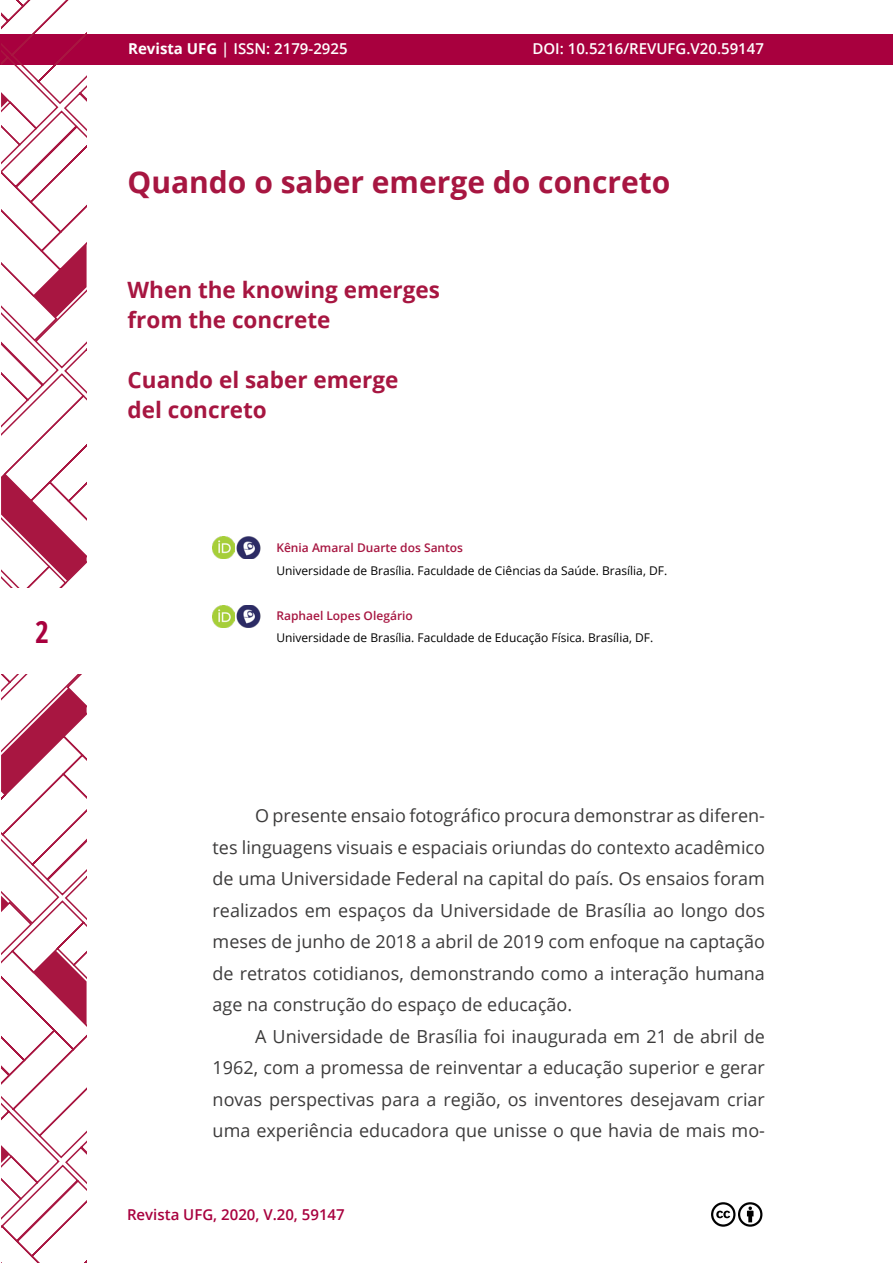
<style>
.page{position:relative;width:893px;height:1263px;background:#fff}
.page>*{position:absolute;margin:0;border:0;box-sizing:border-box;transform-origin:0 0}
.t1{font:700 30px "Open Sans";color:#a71641}
.t2{font:700 30px "Open Sans Condensed";color:#a8003e}
.t3{font:700 22.5px/30px "Open Sans";color:#a71641}
.t4{font:18px/31.5px "Open Sans";color:#3c3b3b;text-align:justify}
.t5{font:600 15px "Open Sans";color:#fff}
.t6{font:600 15px "Open Sans";color:#a8003e}
.t7{font:12px "Open Sans";color:#000}
.t8{font:600 12px "Open Sans";color:#a71641}
.s1{font-weight:700}
</style>
<div class="page">
<div style="left:0;top:34px;width:893px;height:30px;background:#a8003e"></div>
<svg style="left:711px;top:1202px;width:52px;height:25px"></svg>
<svg style="left:1px;top:0;width:86px;height:1263px"></svg>
<div style="left:0;top:589px;width:91px;height:85px;background:#fff"></div>
<img style="left:213px;top:605px;width:20px;height:22px">
<img style="left:233px;top:605px;width:28px;height:22px">
<img style="left:213px;top:537px;width:20px;height:22px">
<img style="left:233px;top:537px;width:28px;height:22px">
<h1 class="t2" style="left:35px;top:611px;width:15px">2</h1>
<p class="t5" style="left:128px;top:38px;width:221px"><span class="s1">Revista UFG</span> | ISSN: 2179-2925</p>
<p class="t5" style="left:532px;top:38px;width:233px">DOI: 10.5216/REVUFG.V20.59147</p>
<h1 class="t1" style="left:128px;top:161px;width:544px">Quando o saber emerge do concreto</h1>
<p class="t3" style="left:128px;top:274px;width:314px">When the knowing emerges from the concrete</p>
<p class="t3" style="left:128px;top:364px;width:272px">Cuando el saber emerge del concreto</p>
<p class="t8" style="left:276px;top:540px;width:188px">Kênia Amaral Duarte dos Santos</p>
<p class="t7" style="left:276px;top:562px;width:392px">Universidade de Brasília. Faculdade de Ciências da Saúde. Brasília, DF.</p>
<p class="t8" style="left:276px;top:607px;width:138px">Raphael Lopes Olegário</p>
<p class="t7" style="left:276px;top:630px;width:378px">Universidade de Brasília. Faculdade de Educação Física. Brasília, DF.</p>
<p class="t4" style="left:213px;top:799px;width:554px;text-indent:43px">O presente ensaio fotográfico procura demonstrar as diferen&shy;tes linguagens visuais e espaciais oriundas do contexto acadêmico de uma Universidade Federal na capital do país. Os ensaios foram realizados em espaços da Universidade de Brasília ao longo dos meses de junho de 2018 a abril de 2019 com enfoque na captação de retratos cotidianos, demonstrando como a interação humana age na construção do espaço de educação.</p>
<p class="t4" style="left:213px;top:1020px;width:554px;text-indent:43px">A Universidade de Brasília foi inaugurada em 21 de abril de 1962, com a promessa de reinventar a educação superior e gerar novas perspectivas para a região, os inventores desejavam criar uma experiência educadora que unisse o que havia de mais mo-</p>
<p class="t6" style="left:127px;top:1204px;width:219px">Revista UFG, 2020, V.20, 59147</p>
</div>
